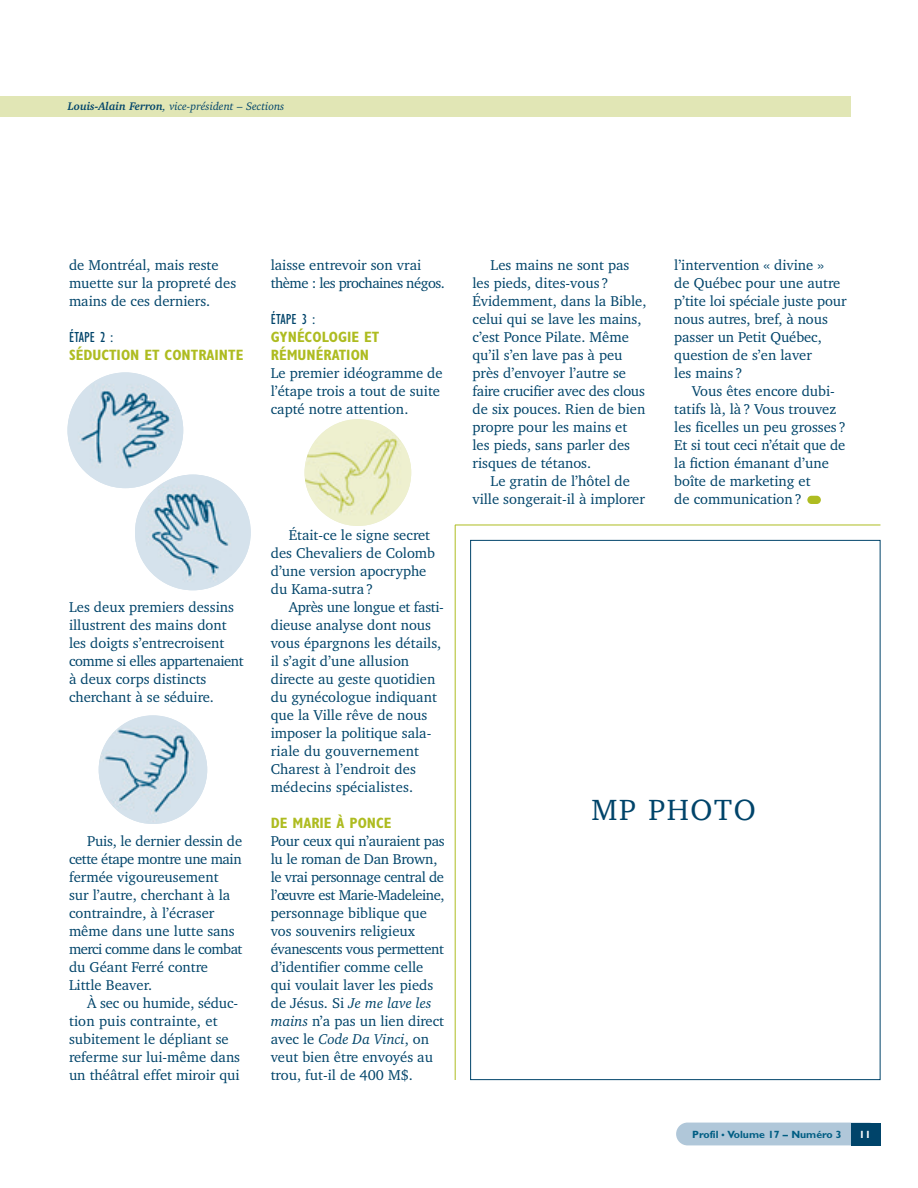
<style>
.page{position:relative;width:918px;height:1188px;background:#fff}
.page>*{position:absolute;margin:0;border:0;box-sizing:border-box;transform-origin:0 0}
.t1{font:30px "Charter IT Cby BT";letter-spacing:.055em;color:#00446a}
.t2{font:700 condensed 15px/18px "Gill Sans";color:#aebc21}
.t3{font:condensed 15px "Gill Sans";color:#00446a}
.t4{font:14.7px/18px "Charter IT Cby BT";color:#00446a}
.t5{font:14.7px/18px "Charter IT Cby BT";letter-spacing:-.035em;color:#00446a}
.t6{font:italic 11.25px "Charter IT Cby BT";color:#00446a}
.t7{font:700 10.5px "Gill Sans";color:#005d83}
.t8{font:700 10.5px "Gill Sans";color:#fff}
.s1{font-weight:700}
.s2{font-style:italic}
.s3{font-size:9px}
</style>
<div class="page">
<div style="left:676px;top:1123px;width:204px;height:22px;background:#b0c7d9;border-radius:11px"></div>
<div style="left:851px;top:1123px;width:29px;height:22px;background:#00446a"></div>
<div style="left:0;top:97px;width:850px;height:20px;background:#e1e6b5"></div>
<div style="left:807px;top:496px;width:14px;height:8px;background:#aebc21;border-radius:4px"></div>
<img style="left:99px;top:715px;width:108px;height:109px;border-radius:50%">
<img style="left:305px;top:419px;width:106px;height:107px;border-radius:50%">
<img style="left:68px;top:372px;width:115px;height:116px;border-radius:50%">
<hr style="left:455px;top:525px;width:425px;height:1px;background:#aebc21">
<hr style="left:455px;top:525px;width:1px;height:555px;background:#aebc21">
<img style="left:135px;top:475px;width:116px;height:115px;border-radius:50%">
<p class="t6" style="left:68px;top:102px;width:218px"><span class="s1">Louis-Alain Ferron</span>, vice-président – Sections</p>
<p class="t4" style="left:69px;top:257px;width:169px">de Montréal, mais reste muette sur la propreté des mains de ces derniers.</p>
<p class="t3" style="left:69px;top:332px;width:46px">ÉTAPE 2 :</p>
<p class="t2" style="left:69px;top:348px;width:176px">SÉDUCTION ET CONTRAINTE</p>
<p class="t5" style="left:271px;top:258px;width:176px">laisse entrevoir son vrai thème : les prochaines négos.</p>
<p class="t3" style="left:271px;top:314px;width:46px">ÉTAPE 3 :</p>
<p class="t2" style="left:271px;top:330px;width:110px">GYNÉCOLOGIE ET<br>RÉMUNÉRATION</p>
<p class="t4" style="left:271px;top:365px;width:174px">Le premier idéogramme de l’étape trois a tout de suite capté notre attention.</p>
<p class="t4" style="left:69px;top:599px;width:176px">Les deux premiers dessins illustrent des mains dont les doigts s’entrecroisent comme si elles appartenaient à deux corps distincts cherchant à se séduire.</p>
<p class="t4" style="left:69px;top:833px;width:175px;text-indent:18px">Puis, le dernier dessin de cette étape montre une main fermée vigoureusement<br>sur l’autre, cherchant à la contraindre, à l’écraser même dans une lutte sans merci comme dans le combat du Géant Ferré contre<br>Little Beaver.</p>
<p class="t4" style="left:69px;top:996px;width:173px;text-indent:18px">À sec ou humide, séduc&shy;tion puis contrainte, et subitement le dépliant se referme sur lui-même dans un théâtral effet miroir qui</p>
<p class="t4" style="left:271px;top:527px;width:166px;text-indent:18px">Était-ce le signe secret des Chevaliers de Colomb d’une version apocryphe du Kama-sutra ?</p>
<p class="t4" style="left:271px;top:599px;width:175px;text-indent:18px">Après une longue et fasti&shy;dieuse analyse dont nous vous épargnons les détails, il s’agit d’une allusion directe au geste quotidien du gynécologue indiquant que la Ville rêve de nous imposer la politique sala&shy;riale du gouvernement<br>Charest à l’endroit des médecins spécialistes.</p>
<p class="t2" style="left:271px;top:816px;width:122px">DE MARIE À PONCE</p>
<p class="t4" style="left:271px;top:833px;width:175px">Pour ceux qui n’auraient pas lu le roman de Dan Brown, le vrai personnage central de l’œuvre est Marie-Madeleine, personnage biblique que vos souvenirs religieux évanescents vous permettent d’identifier comme celle qui voulait laver les pieds de Jésus. Si <span class="s2">Je me lave les mains</span> n’a pas un lien direct avec le <span class="s2">Code Da Vinci</span>, on veut bien être envoyés au trou, fut-il de 400 M$.</p>
<p class="t4" style="left:473px;top:258px;width:176px;text-indent:18px">Les mains ne sont pas les pieds, dites-vous?<br>Évidemment, dans la Bible, celui qui se lave les mains, c’est Ponce Pilate. Même qu’il s’en lave pas à peu près d’envoyer l’autre se faire crucifier avec des clous de six pouces. Rien de bien propre pour les mains et les pieds, sans parler des risques de tétanos.</p>
<p class="t4" style="left:473px;top:474px;width:174px;text-align:center">Le gratin de l’hôtel de<br>ville songerait-il à implorer</p>
<p class="t4" style="left:674px;top:258px;width:174px">l’intervention « divine »<br>de Québec pour une autre p’tite loi spéciale juste pour nous autres, bref, à nous passer un Petit Québec, question de s’en laver<br>les mains?</p>
<p class="t4" style="left:674px;top:384px;width:173px;text-indent:18px">Vous êtes encore dubi&shy;tatifs là, là ? Vous trouvez les ficelles un peu grosses ?<br>Et si tout ceci n’était que de la fiction émanant d’une boîte de marketing et<br>de communication ?</p>
<h1 class="t1" style="left:591px;top:799px;width:166px">MP PHOTO</h1>
<p class="t7" style="left:692px;top:1131px;width:151px">Profil <span class="s3">•</span> Volume 17 – Numéro 3</p>
<p class="t8" style="left:859px;top:1131px;width:13px">11</p>
</div>
